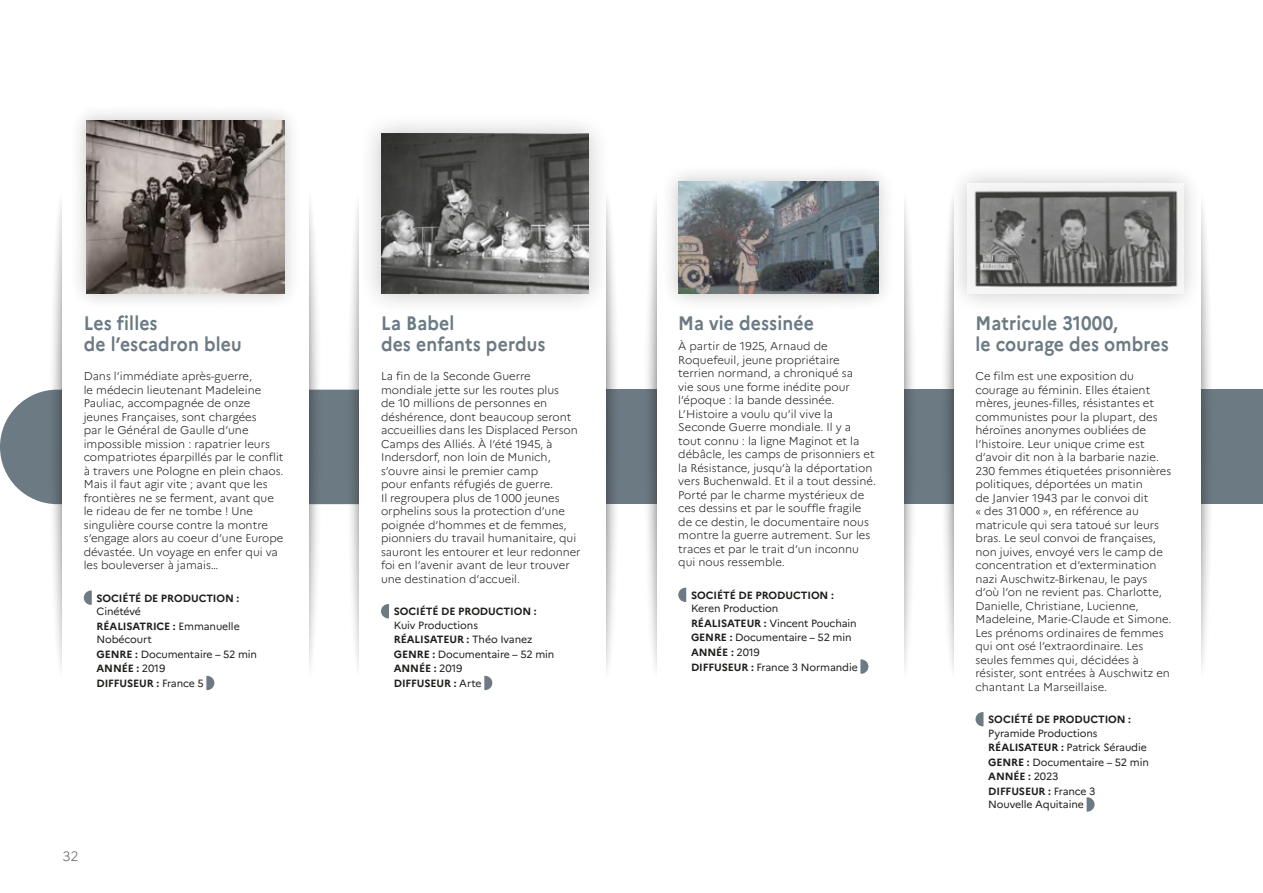
<style>
.page{position:relative;width:1263px;height:893px;background:#fff}
.page>*{position:absolute;margin:0;border:0;box-sizing:border-box;transform-origin:0 0}
.t1{font:700 19.5px/21px "Marianne";letter-spacing:.01em;color:#6c7a84;scale:.9 1}
.t2{font:300 13.5px "Marianne";color:#646363}
.t3{font:300 11.25px/13.5px "Marianne";color:#1d1d1b}
.t4{font:10.5px/14.5px "Marianne";letter-spacing:-.01em;color:#1d1d1b}
.t5{font:700 10.5px "Marianne";letter-spacing:-.01em;color:#1d1d1b}
.s1{font-weight:700}
</style>
<div class="page">
<svg style="left:0;top:390px;width:345px;height:114px;fill:#6c7a84"></svg>
<div style="left:496px;top:390px;width:767px;height:114px;background:#6c7a84"></div>
<div style="left:48px;top:184px;width:50px;height:503px;background:#1d1d1b;opacity:.75"></div>
<div style="left:345px;top:184px;width:50px;height:503px;background:#1d1d1b;opacity:.75"></div>
<div style="left:642px;top:184px;width:50px;height:503px;background:#1d1d1b;opacity:.75"></div>
<div style="left:940px;top:184px;width:49px;height:503px;background:#1d1d1b;opacity:.75"></div>
<div style="left:1165px;top:184px;width:49px;height:503px;background:#1d1d1b;opacity:.75"></div>
<div style="left:273px;top:184px;width:50px;height:503px;background:#1d1d1b;opacity:.75"></div>
<div style="left:570px;top:184px;width:50px;height:503px;background:#1d1d1b;opacity:.75"></div>
<div style="left:867px;top:184px;width:50px;height:503px;background:#1d1d1b;opacity:.75"></div>
<div style="left:63px;top:167px;width:246px;height:533px;background:#fff"></div>
<div style="left:360px;top:167px;width:246px;height:533px;background:#fff"></div>
<div style="left:657px;top:167px;width:246px;height:533px;background:#fff"></div>
<div style="left:954px;top:167px;width:246px;height:533px;background:#fff"></div>
<div style="left:69px;top:103px;width:233px;height:208px;background:#1d1d1b;opacity:.25"></div>
<img style="left:87px;top:120px;width:198px;height:174px">
<div style="left:358px;top:112px;width:253px;height:204px;background:#1d1d1b;opacity:.25"></div>
<img style="left:381px;top:134px;width:208px;height:160px">
<div style="left:660px;top:162px;width:236px;height:150px;background:#1d1d1b;opacity:.25"></div>
<img style="left:678px;top:181px;width:200px;height:113px">
<div style="left:947px;top:163px;width:256px;height:151px;background:#1d1d1b;opacity:.25"></div>
<img style="left:967px;top:183px;width:216px;height:111px">
<svg style="left:84px;top:591px;width:8px;height:14px"></svg>
<svg style="left:206px;top:676px;width:8px;height:14px"></svg>
<svg style="left:381px;top:604px;width:8px;height:14px"></svg>
<svg style="left:484px;top:676px;width:8px;height:14px"></svg>
<svg style="left:678px;top:588px;width:8px;height:14px"></svg>
<svg style="left:860px;top:659px;width:8px;height:15px"></svg>
<svg style="left:975px;top:712px;width:8px;height:14px"></svg>
<svg style="left:1086px;top:797px;width:8px;height:15px"></svg>
<h1 class="t1" style="left:84px;top:312px;width:177px">Les filles<br>de l’escadron bleu</h1>
<h1 class="t1" style="left:381px;top:312px;width:184px">La Babel<br>des enfants perdus</h1>
<h1 class="t1" style="left:678px;top:313px;width:152px">Ma vie dessinée</h1>
<h1 class="t1" style="left:975px;top:312px;width:216px">Matricule 31000,<br>le courage des ombres</h1>
<p class="t3" style="left:678px;top:340px;width:199px">À partir de 1925, Arnaud de<br>Roquefeuil, jeune propriétaire terrien normand, a chroniqué sa<br>vie sous une forme inédite pour l’époque : la bande dessinée.<br>L’Histoire a voulu qu’il vive la<br>Seconde Guerre mondiale. Il y a tout connu : la ligne Maginot et la débâcle, les camps de prisonniers et la Résistance, jusqu’à la déportation vers Buchenwald. Et il a tout dessiné.<br>Porté par le charme mystérieux de ces dessins et par le souffle fragile de ce destin, le documentaire nous montre la guerre autrement. Sur les traces et par le trait d’un inconnu qui nous ressemble.</p>
<p class="t3" style="left:84px;top:369px;width:201px">Dans l’immédiate après-guerre,<br>le médecin lieutenant Madeleine Pauliac, accompagnée de onze jeunes Françaises, sont chargées<br>par le Général de Gaulle d’une impossible mission : rapatrier leurs compatriotes éparpillés par le conflit à travers une Pologne en plein chaos.<br>Mais il faut agir vite ; avant que les frontières ne se ferment, avant que le rideau de fer ne tombe ! Une singulière course contre la montre s’engage alors au coeur d’une Europe dévastée. Un voyage en enfer qui va les bouleverser à jamais…</p>
<p class="t3" style="left:381px;top:369px;width:201px">La fin de la Seconde Guerre mondiale jette sur les routes plus<br>de 10 millions de personnes en déshérence, dont beaucoup seront accueillies dans les Displaced Person Camps des Alliés. À l’été 1945, à Indersdorf, non loin de Munich, s’ouvre ainsi le premier camp<br>pour enfants réfugiés de guerre.<br>Il regroupera plus de 1000 jeunes orphelins sous la protection d’une poignée d’hommes et de femmes, pionniers du travail humanitaire, qui sauront les entourer et leur redonner foi en l’avenir avant de leur trouver une destination d’accueil.</p>
<p class="t3" style="left:975px;top:369px;width:198px">Ce film est une exposition du courage au féminin. Elles étaient mères, jeunes-filles, résistantes et communistes pour la plupart, des héroïnes anonymes oubliées de l’histoire. Leur unique crime est d’avoir dit non à la barbarie nazie.<br>230 femmes étiquetées prisonnières politiques, déportées un matin<br>de Janvier 1943 par le convoi dit<br>« des 31000 », en référence au matricule qui sera tatoué sur leurs bras. Le seul convoi de françaises, non juives, envoyé vers le camp de concentration et d’extermination nazi Auschwitz-Birkenau, le pays d’où l’on ne revient pas. Charlotte, Danielle, Christiane, Lucienne, Madeleine, Marie-Claude et Simone.<br>Les prénoms ordinaires de femmes qui ont osé l’extraordinaire. Les seules femmes qui, décidées à résister, sont entrées à Auschwitz en chantant La Marseillaise.</p>
<p class="t5" style="left:691px;top:589px;width:144px">SOCIÉTÉ DE PRODUCTION :</p>
<p class="t4" style="left:691px;top:601px;width:168px">Keren Production<br><span class="s1">RÉALISATEUR :</span> Vincent Pouchain<br><span class="s1">GENRE :</span> Documentaire – 52 min<br><span class="s1">ANNÉE :</span> 2019<br><span class="s1">DIFFUSEUR :</span> France 3 Normandie</p>
<p class="t5" style="left:97px;top:591px;width:144px">SOCIÉTÉ DE PRODUCTION :</p>
<p class="t4" style="left:97px;top:604px;width:145px">Cinétévé<br><span class="s1">RÉALISATRICE :</span> Emmanuelle</p>
<p class="t4" style="left:97px;top:632px;width:162px">Nobécourt<br><span class="s1">GENRE :</span> Documentaire – 52 min<br><span class="s1">ANNÉE :</span> 2019<br><span class="s1">DIFFUSEUR :</span> France 5</p>
<p class="t5" style="left:394px;top:605px;width:144px">SOCIÉTÉ DE PRODUCTION :</p>
<p class="t4" style="left:394px;top:618px;width:162px">Kuiv Productions<br><span class="s1">RÉALISATEUR :</span> Théo Ivanez<br><span class="s1">GENRE :</span> Documentaire – 52 min<br><span class="s1">ANNÉE :</span> 2019<br><span class="s1">DIFFUSEUR :</span> Arte</p>
<p class="t2" style="left:63px;top:848px;width:17px">32</p>
<p class="t5" style="left:988px;top:713px;width:144px">SOCIÉTÉ DE PRODUCTION :</p>
<p class="t4" style="left:988px;top:726px;width:162px">Pyramide Productions<br><span class="s1">RÉALISATEUR :</span> Patrick Séraudie<br><span class="s1">GENRE :</span> Documentaire – 52 min<br><span class="s1">ANNÉE :</span> 2023<br><span class="s1">DIFFUSEUR :</span> France 3</p>
<p class="t4" style="left:988px;top:797px;width:97px">Nouvelle Aquitaine</p>
</div>
